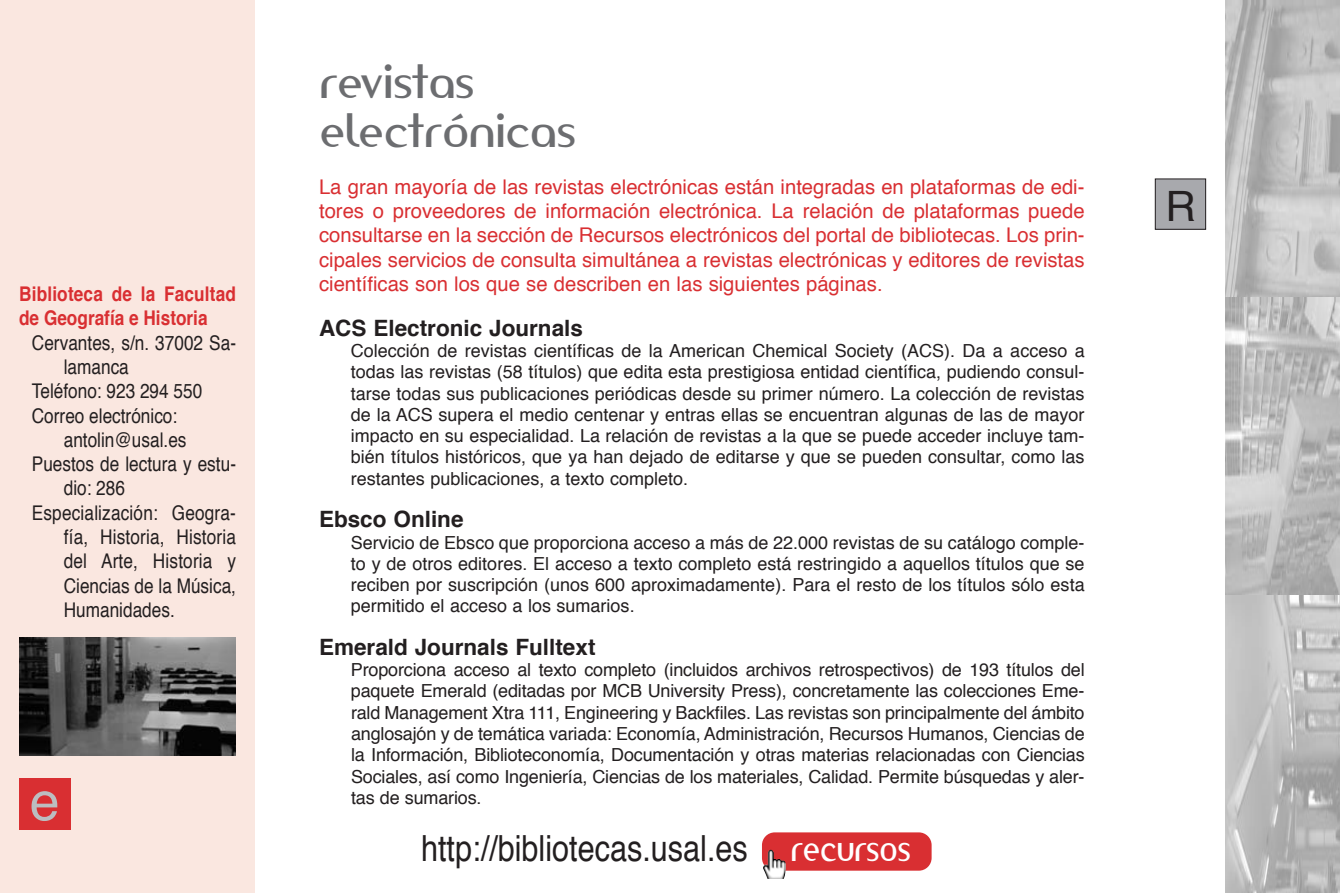
<style>
.page{position:relative;width:1340px;height:893px;background:#fff}
.page>*{position:absolute;margin:0;border:0;box-sizing:border-box;transform-origin:0 0}
.t1{font:54px "Helvetica";color:#bcbdc0}
.t2{font:45px/49.5px "Amerika Sans";color:#6c6d70}
.t3{font:41.85px "Helvetica";color:#231f20}
.t4{font:36px "Helvetica";color:#231f20;scale:.85 1}
.t5{font:700 22.5px "Helvetica";color:#231f20}
.t6{font:20.25px/24.3px "Helvetica";color:#d92f32;text-align:justify}
.t7{font:20.25px "Helvetica";color:#231f20;scale:.85 1}
.t8{font:700 20.25px/24.3px "Helvetica";letter-spacing:.01em;color:#d92f32;scale:.85 1}
.t9{font:18px/21.4px "Helvetica";color:#231f20;text-align:justify}
.s1{font-family:"Amerika Sans";color:#fff}
</style>
<div class="page">
<div style="left:0;top:0;width:255px;height:893px;background:#fae7e0"></div>
<img style="left:1225px;top:0;width:114px;height:893px">
<img style="left:19px;top:638px;width:216px;height:118px">
<div style="left:19px;top:778px;width:51px;height:51px;background:#d92f32"></div>
<div style="left:1155px;top:179px;width:50px;height:50px;background:#a8a9ad"></div>
<div style="left:1154px;top:179px;width:51px;height:51px;border:1px solid #231f20"></div>
<div style="left:762px;top:832px;width:169px;height:39px;background:#d92f32;border-radius:13px"></div>
<img style="left:763px;top:850px;width:22px;height:29px">
<p class="t8" style="left:19px;top:283px;width:257px">Biblioteca de la Facultad de Geografía e Historia</p>
<p class="t7" style="left:32px;top:334px;width:242px">Cervantes, s/n. 37002 Sa-</p>
<p class="t7" style="left:64px;top:358px;width:78px">lamanca</p>
<p class="t7" style="left:32px;top:383px;width:202px">Teléfono: 923 294 550</p>
<p class="t7" style="left:32px;top:407px;width:173px">Correo electrónico:</p>
<p class="t7" style="left:64px;top:431px;width:146px">antolin@usal.es</p>
<p class="t7" style="left:32px;top:456px;width:242px">Puestos de lectura y estu-</p>
<p class="t7" style="left:64px;top:480px;width:74px">dio: 286</p>
<p class="t7" style="left:32px;top:504px;width:242px">Especialización: Geogra-</p>
<p class="t7" style="left:64px;top:528px;width:204px">fía, Historia, Historia</p>
<p class="t7" style="left:64px;top:553px;width:204px">del Arte, Historia y</p>
<p class="t7" style="left:64px;top:577px;width:204px">Ciencias de la Música,</p>
<p class="t7" style="left:64px;top:601px;width:132px">Humanidades.</p>
<h1 class="t1" style="left:30px;top:778px;width:32px">e</h1>
<h2 class="t2" style="left:319px;top:56px;width:258px">revistas electrónicas</h2>
<p class="t6" style="left:319px;top:176px;width:767px">La gran mayoría de las revistas electrónicas están integradas en plataformas de edi&shy;tores o proveedores de información electrónica. La relación de plataformas puede consultarse en la sección de Recursos electrónicos del portal de bibliotecas. Los prin&shy;cipales servicios de consulta simultánea a revistas electrónicas y editores de revistas científicas son los que se describen en las siguientes páginas.</p>
<p class="t5" style="left:319px;top:318px;width:265px">ACS Electronic Journals</p>
<p class="t9" style="left:351px;top:341px;width:735px">Colección de revistas científicas de la American Chemical Society (ACS). Da a acceso a todas las revistas (58 títulos) que edita esta prestigiosa entidad científica, pudiendo consul&shy;tarse todas sus publicaciones periódicas desde su primer número. La colección de revistas de la ACS supera el medio centenar y entras ellas se encuentran algunas de las de mayor impacto en su especialidad. La relación de revistas a la que se puede acceder incluye tam&shy;bién títulos históricos, que ya han dejado de editarse y que se pueden consultar, como las restantes publicaciones, a texto completo.</p>
<p class="t5" style="left:319px;top:510px;width:146px">Ebsco Online</p>
<p class="t9" style="left:351px;top:533px;width:735px">Servicio de Ebsco que proporciona acceso a más de 22.000 revistas de su catálogo comple&shy;to y de otros editores. El acceso a texto completo está restringido a aquellos títulos que se reciben por suscripción (unos 600 aproximadamente). Para el resto de los títulos sólo esta permitido el acceso a los sumarios.</p>
<p class="t5" style="left:319px;top:638px;width:278px">Emerald Journals Fulltext</p>
<p class="t9" style="left:351px;top:661px;width:735px">Proporciona acceso al texto completo (incluidos archivos retrospectivos) de 193 títulos del paquete Emerald (editadas por MCB University Press), concretamente las colecciones Eme&shy;rald Management Xtra 111, Engineering y Backfiles. Las revistas son principalmente del ámbito anglosajón y de temática variada: Economía, Administración, Recursos Humanos, Ciencias de la Información, Biblioteconomía, Documentación y otras materias relacionadas con Ciencias Sociales, así como Ingeniería, Ciencias de los materiales, Calidad. Permite búsquedas y aler&shy;tas de sumarios.</p>
<h3 class="t4" style="left:421px;top:834px;width:577px">http://bibliotecas.usal.es <span class="s1">recursos</span></h3>
<h3 class="t3" style="left:1165px;top:188px;width:32px">R</h3>
</div>
